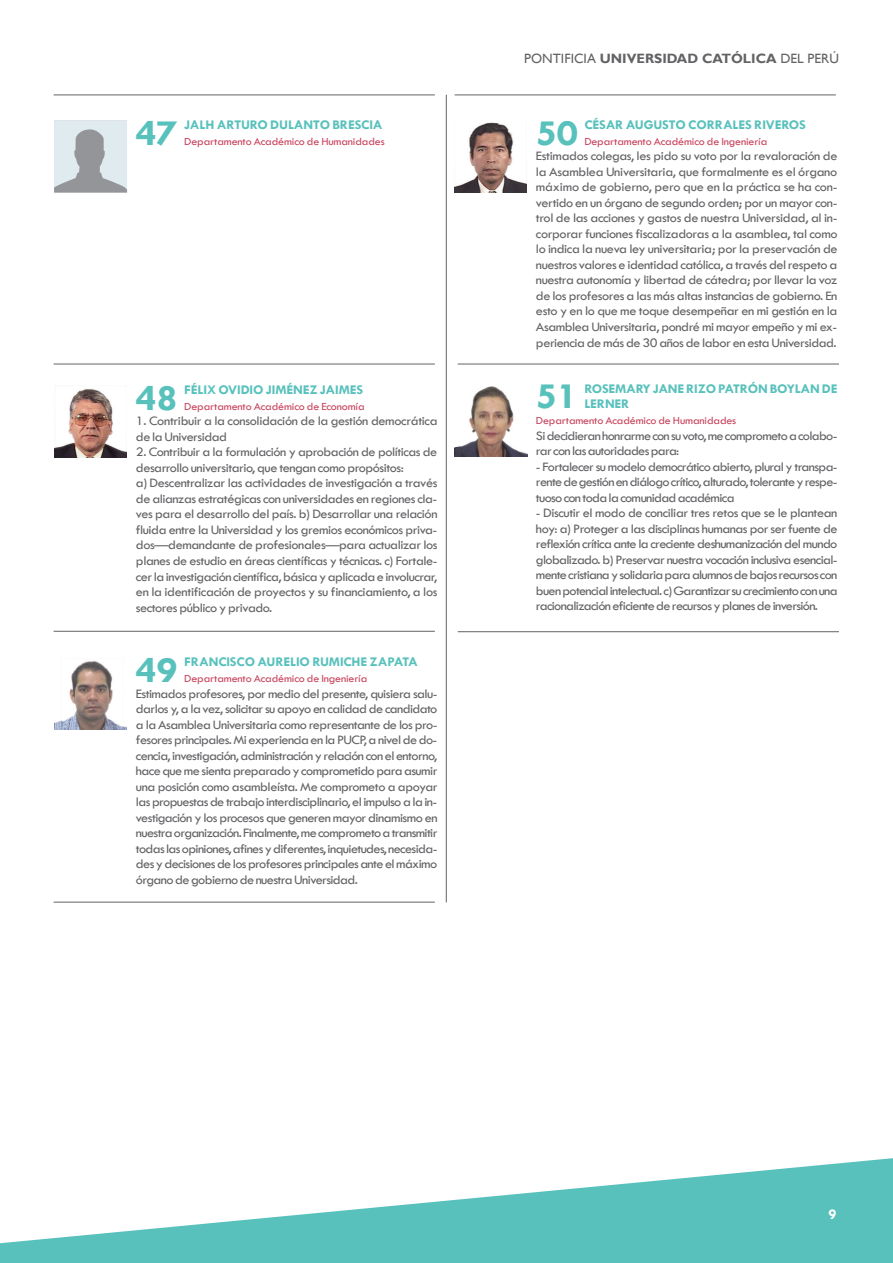
<style>
.page{position:relative;width:893px;height:1263px;background:#fff}
.page>*{position:absolute;margin:0;border:0;box-sizing:border-box;transform-origin:0 0}
.t1{font:700 37.65px "Tw Cen";letter-spacing:-.015em;color:#58c1bc;scale:1.06 1}
.t2{font:700 15px "Tw Cen";color:#fff}
.t3{font:700 13.5px "Gill Sans";color:#636366}
.t4{font:13.35px/15.5px "Tw Cen";letter-spacing:-.035em;color:#636366;text-align:justify;scale:1.06 1}
.t5{font:700 13.35px/15.5px "Tw Cen";letter-spacing:-.015em;color:#58c1bc;scale:1.06 1}
.t6{font:11.25px "Tw Cen";letter-spacing:-.015em;color:#c8435d;scale:1.06 1}
.s1{font-weight:400}
</style>
<div class="page">
<hr style="left:54px;top:95px;width:381px;height:1px;background:#636366">
<hr style="left:54px;top:364px;width:381px;height:1px;background:#636366">
<hr style="left:54px;top:631px;width:381px;height:1px;background:#636366">
<hr style="left:54px;top:902px;width:381px;height:1px;background:#636366">
<hr style="left:455px;top:95px;width:381px;height:1px;background:#636366">
<hr style="left:458px;top:364px;width:381px;height:1px;background:#636366">
<hr style="left:458px;top:631px;width:381px;height:1px;background:#636366">
<hr style="left:446px;top:95px;width:1px;height:807px;background:#636366">
<img style="left:54px;top:389px;width:72px;height:68px">
<img style="left:54px;top:661px;width:72px;height:68px">
<svg style="left:54px;top:121px;width:73px;height:72px;background:#c1c9cd"></svg>
<img style="left:455px;top:122px;width:72px;height:71px">
<img style="left:455px;top:386px;width:72px;height:71px">
<svg style="left:0;top:1158px;width:893px;height:105px;fill:#58c1bc"></svg>
<h1 class="t1" style="left:136px;top:110px;width:41px">47</h1>
<p class="t5" style="left:184px;top:117px;width:189px">JALH ARTURO DULANTO BRESCIA</p>
<p class="t6" style="left:184px;top:134px;width:191px">Departamento Académico de Humanidades</p>
<h1 class="t1" style="left:136px;top:375px;width:41px">48</h1>
<p class="t5" style="left:184px;top:382px;width:170px">FÉLIX OVIDIO JIMÉNEZ JAIMES</p>
<p class="t6" style="left:184px;top:400px;width:172px">Departamento Académico de Economía</p>
<p class="t4" style="left:136px;top:413px;width:286px">1. Contribuir a la consolidación de la gestión democrática de la Universidad</p>
<p class="t4" style="left:136px;top:444px;width:286px;text-align:left">2. Contribuir a la formulación y aprobación de políticas de desarrollo universitario, que tengan como propósitos:<br>a) Descentralizar las actividades de investigación a través de alianzas estratégicas con universidades en regiones cla&shy;ves para el desarrollo del país. b) Desarrollar una relación fluida entre la Universidad y los gremios económicos priva&shy;dos—demandante de profesionales—para actualizar los planes de estudio en áreas científicas y técnicas. c) Fortale&shy;cer la investigación científica, básica y aplicada e involucrar, en la identificación de proyectos y su financiamiento, a los sectores público y privado.</p>
<h1 class="t1" style="left:136px;top:647px;width:41px">49</h1>
<p class="t5" style="left:184px;top:654px;width:222px">FRANCISCO AURELIO RUMICHE ZAPATA</p>
<p class="t6" style="left:184px;top:672px;width:174px">Departamento Académico de Ingeniería</p>
<p class="t4" style="left:136px;top:685px;width:286px">Estimados profesores, por medio del presente, quisiera salu&shy;darlos y, a la vez, solicitar su apoyo en calidad de candidato a la Asamblea Universitaria como representante de los pro&shy;fesores principales. Mi experiencia en la PUCP, a nivel de do&shy;cencia, investigación, administración y relación con el entorno, hace que me sienta preparado y comprometido para asumir una posición como asambleísta. Me comprometo a apoyar las propuestas de trabajo interdisciplinario, el impulso a la in&shy;vestigación y los procesos que generen mayor dinamismo en nuestra organización. Finalmente, me comprometo a transmitir todas las opiniones, afines y diferentes, inquietudes, necesida&shy;des y decisiones de los profesores principales ante el máximo órgano de gobierno de nuestra Universidad.</p>
<p class="t3" style="left:524px;top:51px;width:316px"><span class="s1">PONTIFICIA</span> UNIVERSIDAD CATÓLICA <span class="s1">DEL PERÚ</span></p>
<h1 class="t1" style="left:536px;top:110px;width:41px">50</h1>
<p class="t5" style="left:584px;top:117px;width:211px">CÉSAR AUGUSTO CORRALES RIVEROS</p>
<p class="t6" style="left:584px;top:134px;width:174px">Departamento Académico de Ingeniería</p>
<p class="t4" style="left:536px;top:148px;width:286px">Estimados colegas, les pido su voto por la revaloración de la Asamblea Universitaria, que formalmente es el órgano máximo de gobierno, pero que en la práctica se ha con&shy;vertido en un órgano de segundo orden; por un mayor con&shy;trol de las acciones y gastos de nuestra Universidad, al in&shy;corporar funciones fiscalizadoras a la asamblea, tal como lo indica la nueva ley universitaria; por la preservación de nuestros valores e identidad católica, a través del respeto a nuestra autonomía y libertad de cátedra; por llevar la voz de los profesores a las más altas instancias de gobierno. En esto y en lo que me toque desempeñar en mi gestión en la Asamblea Universitaria, pondré mi mayor empeño y mi ex&shy;periencia de más de 30 años de labor en esta Universidad.</p>
<h1 class="t1" style="left:536px;top:374px;width:41px">51</h1>
<p class="t5" style="left:584px;top:381px;width:240px">ROSEMARY JANE RIZO PATRÓN BOYLAN DE<br>LERNER</p>
<p class="t6" style="left:536px;top:414px;width:191px">Departamento Académico de Humanidades</p>
<p class="t4" style="left:536px;top:427px;width:286px">Si decidieran honrarme con su voto, me comprometo a colabo&shy;rar con las autoridades para:</p>
<p class="t4" style="left:536px;top:458px;width:286px">- Fortalecer su modelo democrático abierto, plural y transpa&shy;rente de gestión en diálogo crítico, alturado, tolerante y respe&shy;tuoso con toda la comunidad académica</p>
<p class="t4" style="left:536px;top:505px;width:286px">- Discutir el modo de conciliar tres retos que se le plantean hoy: a) Proteger a las disciplinas humanas por ser fuente de reflexión crítica ante la creciente deshumanización del mundo globalizado. b) Preservar nuestra vocación inclusiva esencial&shy;mente cristiana y solidaria para alumnos de bajos recursos con buen potencial intelectual. c) Garantizar su crecimiento con una racionalización eficiente de recursos y planes de inversión.</p>
<p class="t2" style="left:828px;top:1205px;width:9px">9</p>
</div>
